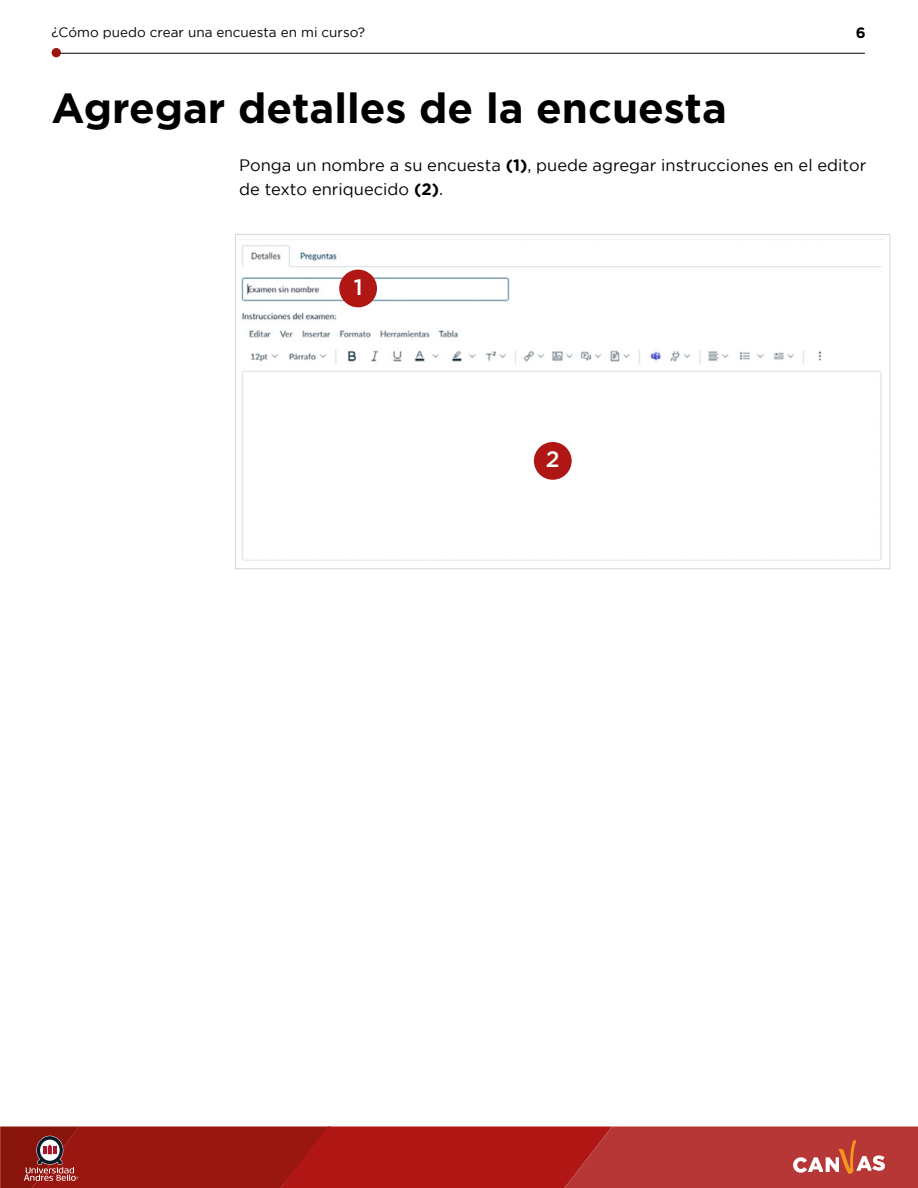
<style>
.page{position:relative;width:918px;height:1188px;background:#fff}
.page>*{position:absolute;margin:0;border:0;box-sizing:border-box;transform-origin:0 0}
.t1{font:700 42px "Gotham";color:#000}
.t2{font:500 22.5px "Gotham";color:#fff}
.t3{font:16.5px/24px "Gotham";color:#000}
.t4{font:700 15px "Gotham";color:#000}
.t5{font:13.5px "Gotham";color:#000}
.s1{font-weight:700}
</style>
<div class="page">
<svg style="left:0;top:1126px;width:918px;height:62px;background:#ab2825"></svg>
<hr style="left:52px;top:53px;width:813px;height:1px;background:#000">
<div style="left:52px;top:48px;width:9px;height:9px;background:#9a1611;border-radius:50%"></div>
<img style="left:239px;top:239px;width:645px;height:322px">
<div style="left:339px;top:270px;width:38px;height:37px;background:#af1614;border-radius:50%"></div>
<div style="left:534px;top:442px;width:38px;height:38px;background:#af1614;border-radius:50%"></div>
<p class="t5" style="left:52px;top:24px;width:315px">¿Cómo puedo crear una encuesta en mi curso?</p>
<p class="t4" style="left:856px;top:23px;width:11px">6</p>
<h1 class="t1" style="left:52px;top:80px;width:677px">Agregar detalles de la encuesta</h1>
<p class="t3" style="left:239px;top:153px;width:629px">Ponga un nombre a su encuesta <span class="s1">(1)</span>, puede agregar instrucciones en el editor de texto enriquecido <span class="s1">(2)</span>.</p>
<h2 class="t2" style="left:354px;top:274px;width:10px">1</h2>
<h2 class="t2" style="left:546px;top:447px;width:15px">2</h2>
</div>
